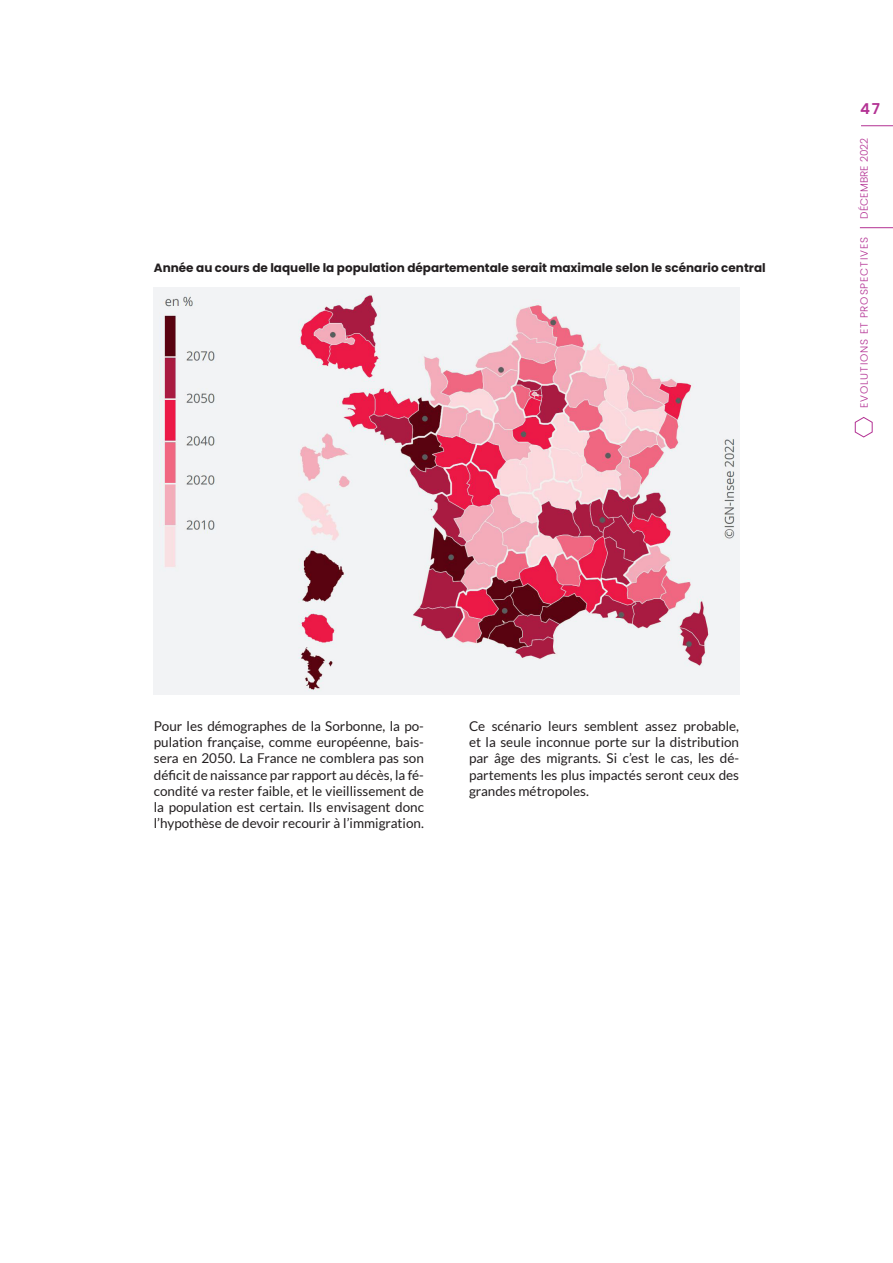
<style>
.page{position:relative;width:893px;height:1263px;background:#fff}
.page>*{position:absolute;margin:0;border:0;box-sizing:border-box;transform-origin:0 0}
.t1{font:600 15px "Poppins";color:#b33193}
.t2{font:13.5px/16.2px "Lato";color:#231f20;text-align:justify}
.NOTE_BAS_DE_PAGE_AVE{font:700 12px "Poppins";color:#231f20}
.t3{font:300 10.5px "Poppins";letter-spacing:.08em;color:#b33193}
.t4{font:300 10.5px "Poppins";letter-spacing:.01em;color:#b33193}
</style>
<div class="page">
<img style="left:154px;top:288px;width:585px;height:407px">
<svg style="left:854px;top:417px;width:19px;height:21px"></svg>
<hr style="left:860px;top:227px;width:33px;height:1px;background:#b33193">
<hr style="left:861px;top:125px;width:32px;height:1px;background:#b33193">
<p class="NOTE_BAS_DE_PAGE_AVE" style="left:154px;top:261px;width:613px">Année au cours de laquelle la population départementale serait maximale selon le scénario central</p>
<p class="t1" style="left:860px;top:100px;width:21px">47</p>
<p class="t4" style="left:858px;top:219px;width:83px;rotate:-90deg">DÉCEMBRE 2022</p>
<p class="t3" style="left:858px;top:408px;width:172px;rotate:-90deg">EVOLUTIONS ET PROSPECTIVES</p>
<p class="t2" style="left:154px;top:718px;width:272px">Pour les démographes de la Sorbonne, la po&shy;pulation française, comme européenne, bais&shy;sera en 2050. La France ne comblera pas son déficit de naissance par rapport au décès, la fé&shy;condité va rester faible, et le vieillissement de la population est certain. Ils envisagent donc l’hypothèse de devoir recourir à l’immigration.</p>
<p class="t2" style="left:469px;top:718px;width:272px">Ce scénario leurs semblent assez probable, et la seule inconnue porte sur la distribution par âge des migrants. Si c’est le cas, les dé&shy;partements les plus impactés seront ceux des grandes métropoles.</p>
</div>
